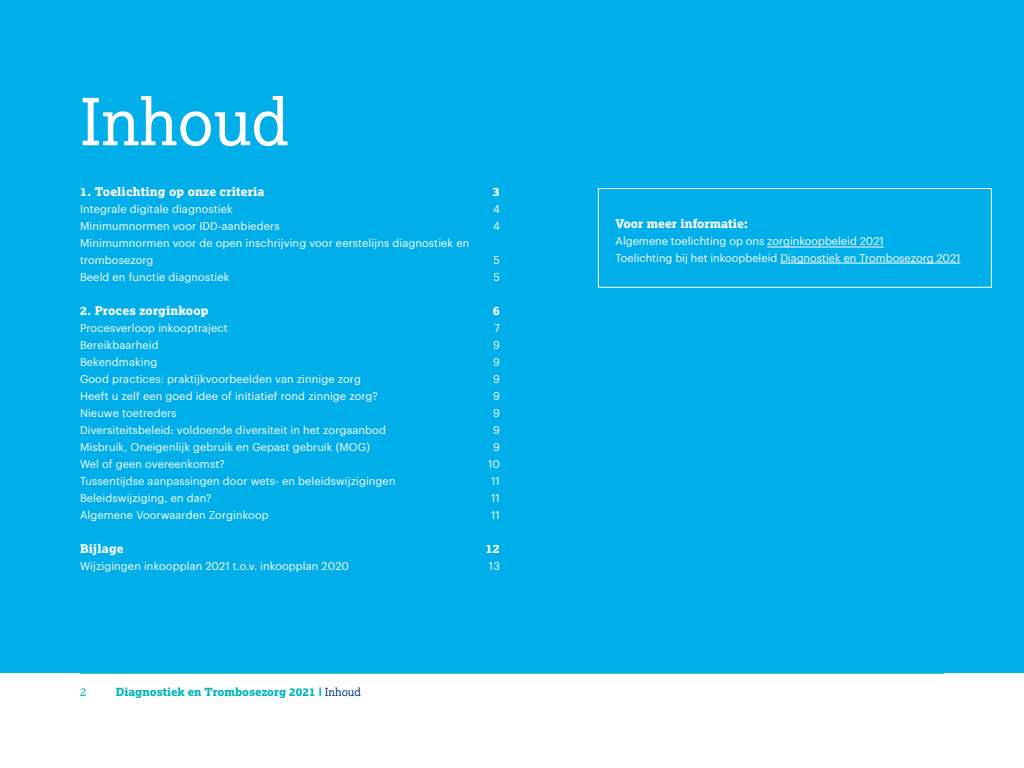
<style>
.page{position:relative;width:1024px;height:768px;background:#fff}
.page>*{position:absolute;margin:0;border:0;box-sizing:border-box;transform-origin:0 0}
.t1{font:65px "Lexia";color:#fff}
.t2{font:800 12px "Lexia";letter-spacing:.01em;color:#fff}
.t3{font:800 11.2px "Lexia";color:#00b4ba}
.t4{font:11.2px "Lexia";color:#00b4ba}
.t5{font:11px/17px "Graphik";letter-spacing:.01em;color:#fff}
.s1{font-weight:400;color:#003d7b}
</style>
<div class="page">
<div style="left:0;top:0;width:1024px;height:673px;background:#00aeea"></div>
<hr style="left:767px;top:247px;width:117px;height:1px;background:#fff">
<hr style="left:780px;top:263px;width:180px;height:1px;background:#fff">
<div style="left:598px;top:188px;width:394px;height:100px;border:1px solid #fff"></div>
<hr style="left:80px;top:672px;width:864px;height:2px;background:#00b4ba">
<h1 class="t1" style="left:80px;top:81px;width:210px">Inhoud</h1>
<p class="t2" style="left:80px;top:184px;width:186px">1. Toelichting op onze criteria</p>
<p class="t2" style="left:493px;top:184px;width:9px">3</p>
<p class="t5" style="left:80px;top:200px;width:154px">Integrale digitale diagnostiek</p>
<p class="t5" style="left:493px;top:200px;width:8px">4</p>
<p class="t5" style="left:80px;top:217px;width:201px">Minimumnormen voor IDD-aanbieders</p>
<p class="t5" style="left:493px;top:217px;width:8px">4</p>
<p class="t5" style="left:80px;top:234px;width:391px">Minimumnormen voor de open inschrijving voor eerstelijns diagnostiek en trombosezorg</p>
<p class="t5" style="left:494px;top:251px;width:8px">5</p>
<p class="t5" style="left:80px;top:268px;width:151px">Beeld en functie diagnostiek</p>
<p class="t5" style="left:494px;top:268px;width:8px">5</p>
<p class="t2" style="left:80px;top:303px;width:130px">2. Proces zorginkoop</p>
<p class="t2" style="left:493px;top:303px;width:9px">6</p>
<p class="t5" style="left:80px;top:319px;width:149px">Procesverloop inkooptraject</p>
<p class="t5" style="left:494px;top:319px;width:7px">7</p>
<p class="t5" style="left:80px;top:336px;width:80px">Bereikbaarheid</p>
<p class="t5" style="left:493px;top:336px;width:8px">9</p>
<p class="t5" style="left:80px;top:353px;width:79px">Bekendmaking</p>
<p class="t5" style="left:493px;top:353px;width:8px">9</p>
<p class="t5" style="left:80px;top:370px;width:282px">Good practices: praktijkvoorbeelden van zinnige zorg</p>
<p class="t5" style="left:493px;top:370px;width:8px">9</p>
<p class="t5" style="left:80px;top:387px;width:299px">Heeft u zelf een goed idee of initiatief rond zinnige zorg?</p>
<p class="t5" style="left:493px;top:387px;width:8px">9</p>
<p class="t5" style="left:80px;top:404px;width:98px">Nieuwe toetreders</p>
<p class="t5" style="left:493px;top:404px;width:8px">9</p>
<p class="t5" style="left:80px;top:421px;width:307px">Diversiteitsbeleid: voldoende diversiteit in het zorgaanbod</p>
<p class="t5" style="left:493px;top:421px;width:8px">9</p>
<p class="t5" style="left:80px;top:438px;width:292px">Misbruik, Oneigenlijk gebruik en Gepast gebruik (MOG)</p>
<p class="t5" style="left:493px;top:438px;width:8px">9</p>
<p class="t5" style="left:80px;top:455px;width:146px">Wel of geen overeenkomst?</p>
<p class="t5" style="left:488px;top:455px;width:13px">10</p>
<p class="t5" style="left:80px;top:472px;width:317px">Tussentijdse aanpassingen door wets- en beleidswijzigingen</p>
<p class="t5" style="left:491px;top:472px;width:10px">11</p>
<p class="t5" style="left:80px;top:489px;width:133px">Beleidswijziging, en dan?</p>
<p class="t5" style="left:491px;top:489px;width:10px">11</p>
<p class="t5" style="left:80px;top:506px;width:190px">Algemene Voorwaarden Zorginkoop</p>
<p class="t5" style="left:491px;top:506px;width:10px">11</p>
<p class="t2" style="left:80px;top:541px;width:45px">Bijlage</p>
<p class="t2" style="left:486px;top:541px;width:16px">12</p>
<p class="t5" style="left:80px;top:557px;width:271px">Wijzigingen inkoopplan 2021 t.o.v. inkoopplan 2020</p>
<p class="t5" style="left:489px;top:557px;width:13px">13</p>
<p class="t4" style="left:80px;top:685px;width:8px">2</p>
<p class="t3" style="left:116px;top:685px;width:247px">Diagnostiek en Trombosezorg 2021 | <span class="s1">Inhoud</span></p>
<p class="t2" style="left:616px;top:216px;width:134px">Voor meer informatie:</p>
<p class="t5" style="left:616px;top:232px;width:346px">Algemene toelichting op ons zorginkoopbeleid 2021<br>Toelichting bij het inkoopbeleid Diagnostiek en Trombosezorg 2021</p>
</div>
